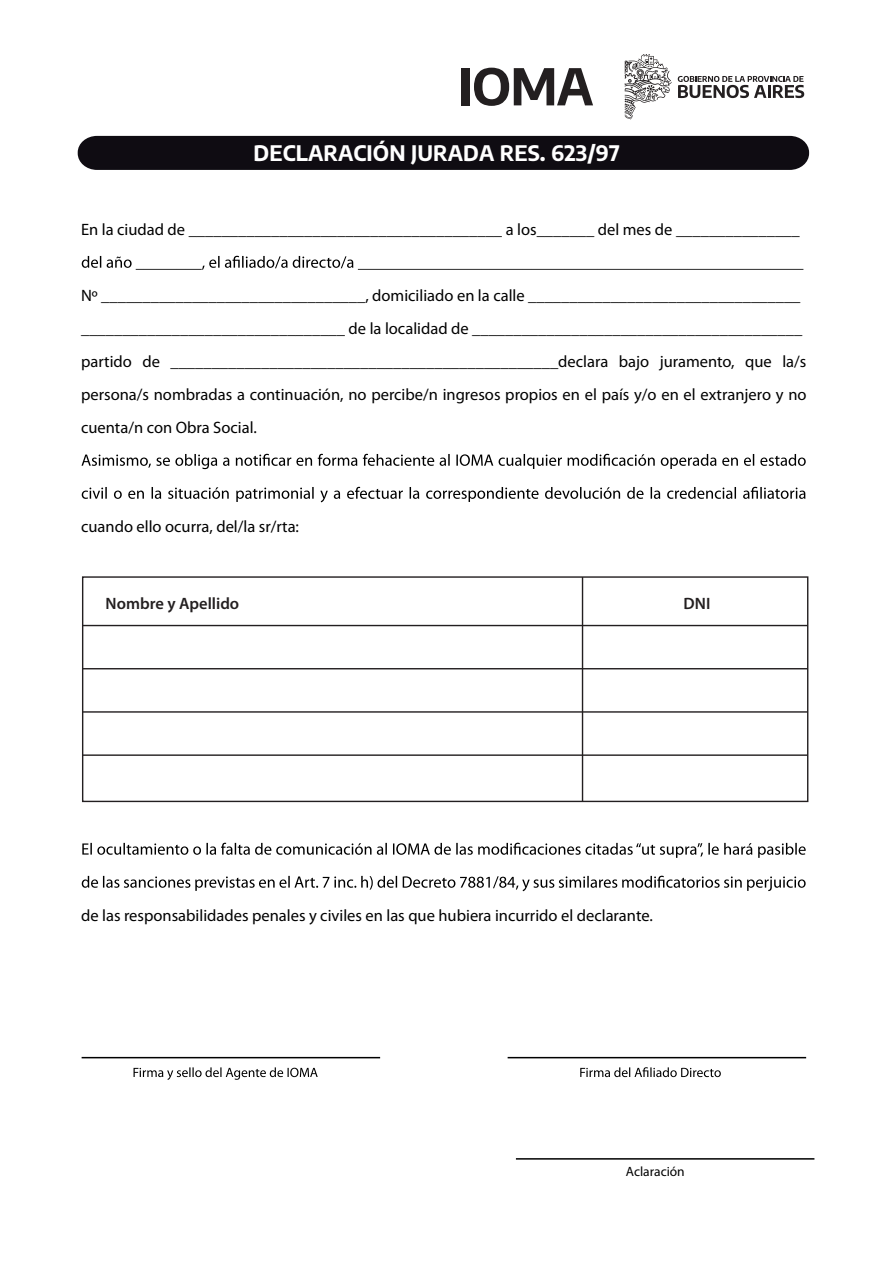
<style>
.page{position:relative;width:893px;height:1263px;background:#fff}
.page>*{position:absolute;margin:0;border:0;box-sizing:border-box;transform-origin:0 0}
.t1{font:700 21px "Encode Sans";letter-spacing:.005em;color:#fff}
.t2{font:16.5px/33px "Myriad Pro";color:#000}
.t3{font:600 16.5px "Myriad Pro";color:#231f20}
.t4{font:13.5px "Myriad Pro";color:#000}
</style>
<div class="page">
<hr style="left:83px;top:625px;width:725px;height:1px;background:#231f20">
<div style="left:82px;top:576px;width:726px;height:226px;border:1px solid #231f20"></div>
<hr style="left:83px;top:668px;width:725px;height:1px;background:#231f20">
<hr style="left:83px;top:711px;width:725px;height:2px;background:#231f20">
<hr style="left:83px;top:754px;width:725px;height:2px;background:#231f20">
<hr style="left:582px;top:577px;width:1px;height:224px;background:#231f20">
<div style="left:78px;top:136px;width:731px;height:34px;background:#0f0c12"></div>
<svg style="left:134px;top:1067px;width:587px;height:13px"></svg>
<hr style="left:82px;top:1057px;width:298px;height:1px;background:#000">
<hr style="left:508px;top:1057px;width:298px;height:1px;background:#000">
<hr style="left:516px;top:1158px;width:298px;height:1px;background:#000">
<svg style="left:82px;top:256px;width:721px;height:14px"></svg>
<svg style="left:82px;top:454px;width:724px;height:15px"></svg>
<svg style="left:82px;top:487px;width:723px;height:15px"></svg>
<svg style="left:82px;top:843px;width:724px;height:15px"></svg>
<svg style="left:82px;top:876px;width:724px;height:15px"></svg>
<svg style="left:678px;top:76px;width:126px;height:22px"></svg>
<svg style="left:625px;top:54px;width:47px;height:65px"></svg>
<div style="left:461px;top:68px;width:8px;height:37px;background:#231f20"></div>
<svg style="left:474px;top:68px;width:119px;height:38px"></svg>
<p class="t1" style="left:254px;top:137px;width:368px">DECLARACIÓN JURADA RES. 623/97</p>
<p class="t2" style="left:81px;top:212px;width:720px">En la ciudad de ______________________________________ a los_______ del mes de _______________</p>
<p class="t2" style="left:81px;top:278px;width:727px">Nº ________________________________, domiciliado en la calle _________________________________ ________________________________ de la localidad de ________________________________________ partido de _______________________________________________declara bajo juramento, que la/s persona/s nombradas a continuación, no percibe/n ingresos propios en el país y/o en el extranjero y no cuenta/n con Obra Social.</p>
<p class="t2" style="left:81px;top:509px;width:219px">cuando ello ocurra, del/la sr/rta:</p>
<p class="t3" style="left:106px;top:593px;width:135px">Nombre y Apellido</p>
<p class="t3" style="left:684px;top:593px;width:28px">DNI</p>
<p class="t2" style="left:81px;top:898px;width:573px">de las responsabilidades penales y civiles en las que hubiera incurrido el declarante.</p>
<p class="t4" style="left:626px;top:1163px;width:60px">Aclaración</p>
</div>
